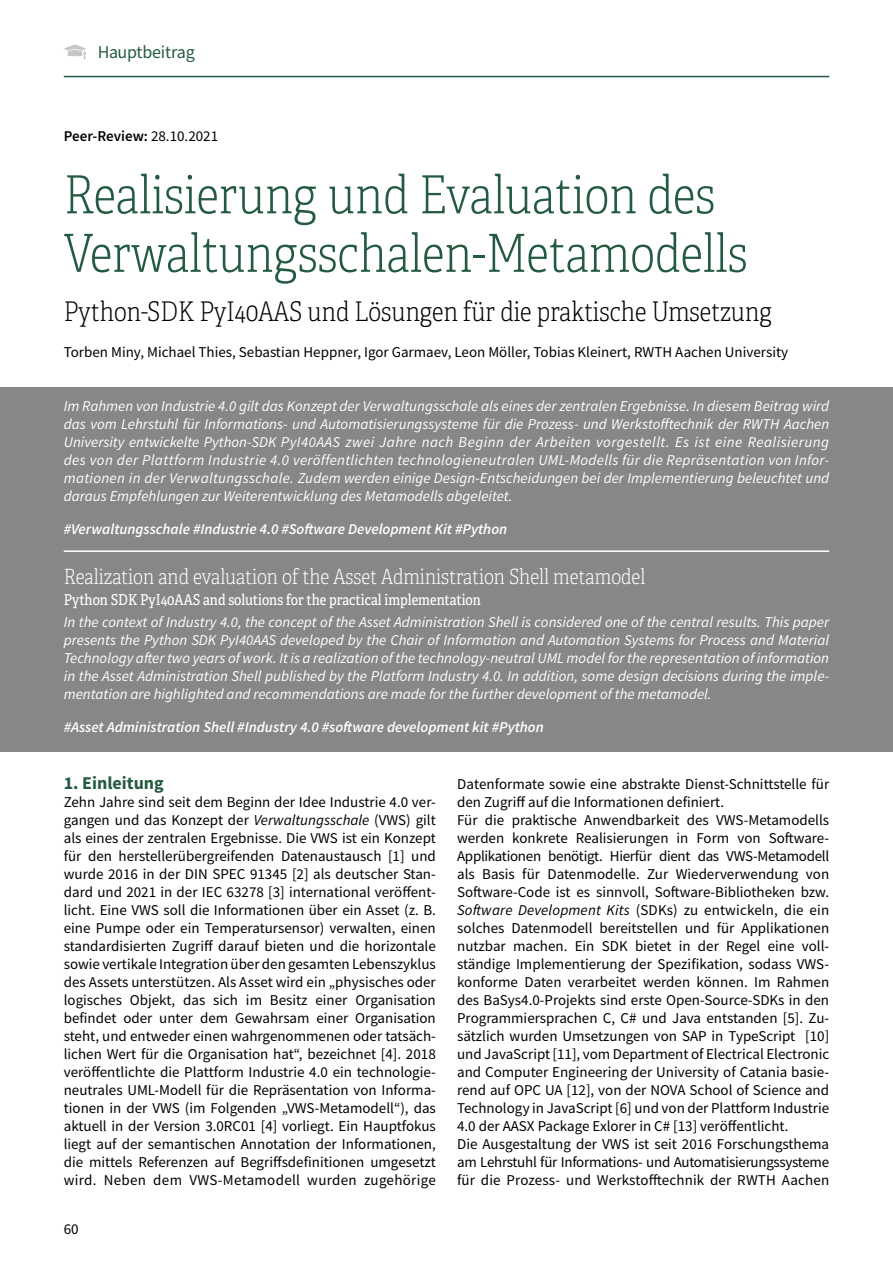
<style>
.page{position:relative;width:893px;height:1263px;background:#fff}
.page>*{position:absolute;margin:0;border:0;box-sizing:border-box;transform-origin:0 0}
.HB_HL{font:52.5px/58.5px "Adelle Condensed Th";color:#245b40}
.HB_SL{font:27px "Adelle Condensed Th";color:#000}
.HB_HL_EN{font:21px "Adelle Condensed Th";color:#fff}
.t1{font:18px "Source Sans Pro";letter-spacing:-.01em;color:#245b40}
.HB_Zwiti_01{font:700 18px "Source Sans Pro";color:#245b40}
.HB_Fliess{font:15px/18px "Source Sans Pro";color:#000;text-align:justify}
.HB_Abstract{font:italic 15px/18px "Source Sans Pro";color:#fff;text-align:justify}
.HB_Keywords{font:italic 600 15px "Source Sans Pro";color:#fff}
.Autor_HB_vorne{font:15px "Source Sans Pro";color:#000}
.HB_SL_EN{font:15px "Adelle Condensed";color:#fff}
.HB_Fliess-2{font:600 15px "Source Sans Pro";color:#000}
.s1{font-weight:400}
.s2{font-style:italic}
</style>
<div class="page">
<hr style="left:64px;top:76px;width:765px;height:1px;background:#245b40">
<svg style="left:64px;top:44px;width:22px;height:12px"></svg>
<div style="left:0;top:387px;width:893px;height:364px;background:#878787"></div>
<hr style="left:64px;top:550px;width:765px;height:2px;background:#fff">
<p class="t1" style="left:98px;top:40px;width:98px">Hauptbeitrag</p>
<p class="HB_Fliess-2" style="left:64px;top:126px;width:156px">Peer-Review: <span class="s1">28.10.2021</span></p>
<p class="HB_HL" style="left:64px;top:164px;width:685px">Realisierung und Evaluation des<br>Verwaltungsschalen-Metamodells</p>
<p class="HB_SL" style="left:64px;top:293px;width:710px">Python-SDK PyI40AAS und Lösungen für die praktische Umsetzung</p>
<p class="Autor_HB_vorne" style="left:64px;top:343px;width:726px">Torben Miny, Michael Thies, Sebastian Heppner, Igor Garmaev, Leon Möller, Tobias Kleinert, RWTH Aachen University</p>
<p class="HB_Abstract" style="left:64px;top:397px;width:767px">Im Rahmen von Industrie 4.0 gilt das Konzept der Verwaltungsschale als eines der zentralen Ergebnisse. In diesem Beitrag wird das vom Lehrstuhl für Informations- und Automatisierungssysteme für die Prozess- und Werkstofftechnik der RWTH Aachen University entwickelte Python-SDK PyI40AAS zwei Jahre nach Beginn der Arbeiten vorgestellt. Es ist eine Realisierung des von der Plattform Industrie 4.0 veröffentlichten technologieneutralen UML-Modells für die Repräsentation von Infor&shy;mationen in der Verwaltungsschale. Zudem werden einige Design-Entscheidungen bei der Implementierung beleuchtet und daraus Empfehlungen zur Weiterentwicklung des Metamodells abgeleitet.</p>
<p class="HB_Keywords" style="left:64px;top:519px;width:445px">#Verwaltungsschale #Industrie 4.0 #Software Development Kit #Python</p>
<p class="HB_HL_EN" style="left:64px;top:562px;width:583px">Realization and evaluation of the Asset Administration Shell metamodel</p>
<p class="HB_SL_EN" style="left:64px;top:589px;width:419px">Python SDK PyI40AAS and solutions for the practical implementation</p>
<p class="HB_Abstract" style="left:64px;top:613px;width:767px">In the context of Industry 4.0, the concept of the Asset Administration Shell is considered one of the central results. This paper presents the Python SDK PyI40AAS developed by the Chair of Information and Automation Systems for Process and Material Technology after two years of work. It is a realization of the technology-neutral UML model for the representation of information in the Asset Administration Shell published by the Platform Industry 4.0. In addition, some design decisions during the imple&shy;mentation are highlighted and recommendations are made for the further development of the metamodel.</p>
<p class="HB_Keywords" style="left:64px;top:717px;width:482px">#Asset Administration Shell #Industry 4.0 #software development kit #Python</p>
<p class="HB_Zwiti_01" style="left:64px;top:771px;width:102px">1. Einleitung</p>
<p class="HB_Fliess" style="left:64px;top:793px;width:374px">Zehn Jahre sind seit dem Beginn der Idee Industrie 4.0 ver&shy;gangen und das Konzept der <span class="s2">Verwaltungsschale</span> (VWS) gilt als eines der zentralen Ergebnisse. Die VWS ist ein Konzept für den herstellerübergreifenden Datenaustausch [1] und wurde 2016 in der DIN SPEC 91345 [2] als deutscher Stan&shy;dard und 2021 in der IEC 63278 [3] international veröffent&shy;licht. Eine VWS soll die Informationen über ein Asset (z. B. eine Pumpe oder ein Temperatursensor) verwalten, einen standardisierten Zugriff darauf bieten und die horizontale sowie vertikale Integration über den gesamten Lebenszyklus des Assets unterstützen. Als Asset wird ein „physisches oder logisches Objekt, das sich im Besitz einer Organisation befindet oder unter dem Gewahrsam einer Organisation steht, und entweder einen wahrgenommenen oder tatsäch&shy;lichen Wert für die Organisation hat“, bezeichnet [4]. 2018 veröffentlichte die Plattform Industrie 4.0 ein technologie&shy;neutrales UML-Modell für die Repräsentation von Informa&shy;tionen in der VWS (im Folgenden „VWS-Metamodell“), das aktuell in der Version 3.0RC01 [4] vorliegt. Ein Hauptfokus liegt auf der semantischen Annotation der Informationen, die mittels Referenzen auf Begriffsdefinitionen umgesetzt wird. Neben dem VWS-Metamodell wurden zugehörige</p>
<p class="HB_Fliess" style="left:64px;top:1220px;width:16px">60</p>
<p class="HB_Fliess" style="left:457px;top:775px;width:374px">Datenformate sowie eine abstrakte Dienst-Schnittstelle für den Zugriff auf die Informationen definiert.</p>
<p class="HB_Fliess" style="left:457px;top:811px;width:374px">Für die praktische Anwendbarkeit des VWS-Metamodells werden konkrete Realisierungen in Form von Software-Applikationen benötigt. Hierfür dient das VWS-Metamodell als Basis für Datenmodelle. Zur Wiederverwendung von Software-Code ist es sinnvoll, Software-Bibliotheken bzw.<br><span class="s2">Software Development Kits</span> (SDKs) zu entwickeln, die ein solches Datenmodell bereitstellen und für Applikationen nutzbar machen. Ein SDK bietet in der Regel eine voll&shy;ständige Implementierung der Spezifikation, sodass VWS&shy;konforme Daten verarbeitet werden können. Im Rahmen des BaSys4.0-Projekts sind erste Open-Source-SDKs in den Programmiersprachen C, C# und Java entstanden [5]. Zu&shy;sätzlich wurden Umsetzungen von SAP in TypeScript [10] und JavaScript [11], vom Department of Electrical Electronic and Computer Engineering der University of Catania basie&shy;rend auf OPC UA [12], von der NOVA School of Science and Technology in JavaScript [6] und von der Plattform Industrie 4.0 der AASX Package Exlorer in C# [13] veröffentlicht.</p>
<p class="HB_Fliess" style="left:457px;top:1135px;width:374px">Die Ausgestaltung der VWS ist seit 2016 Forschungsthema am Lehrstuhl für Informations- und Automatisierungssysteme für die Prozess- und Werkstofftechnik der RWTH Aachen</p>
</div>
